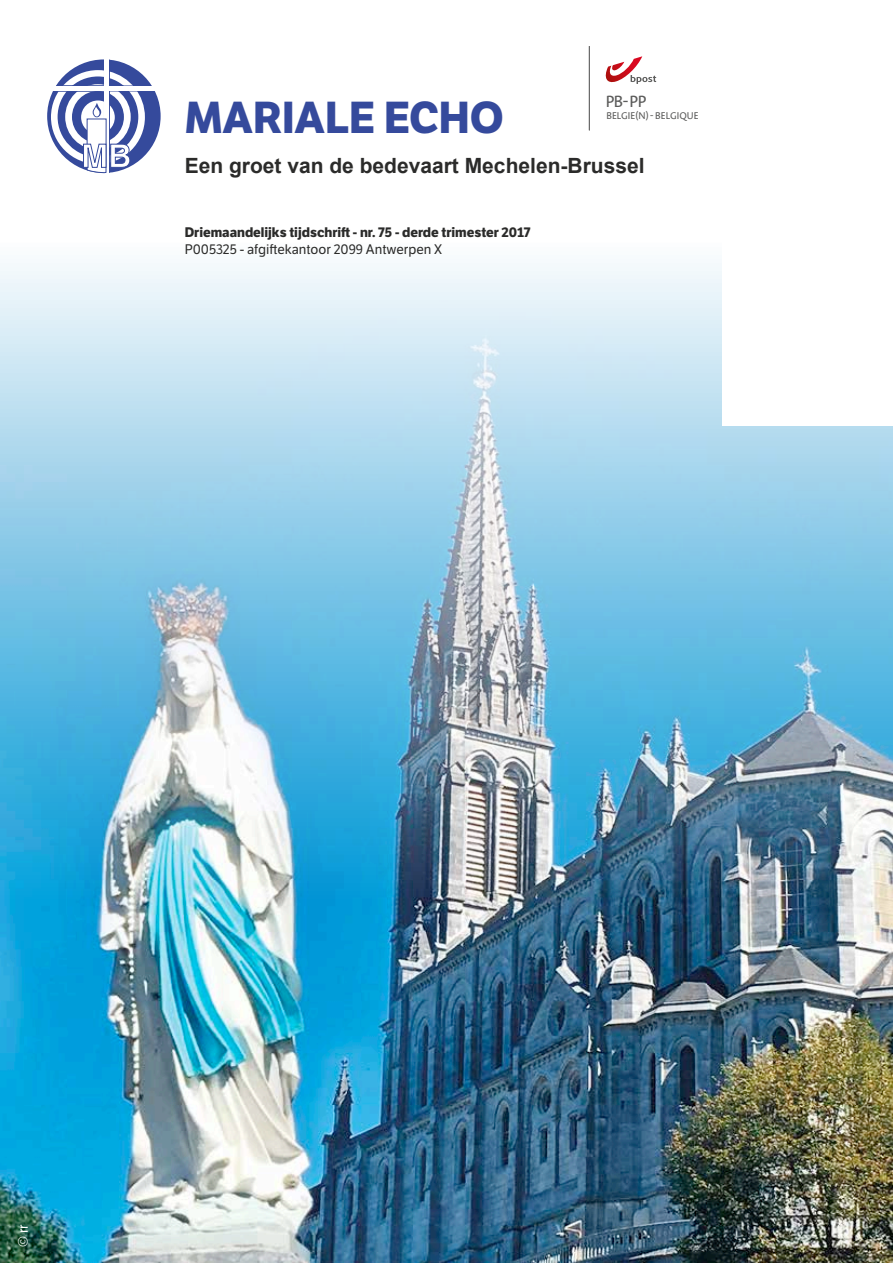
<style>
.page{position:relative;width:893px;height:1263px;background:#fff}
.page>*{position:absolute;margin:0;border:0;box-sizing:border-box;transform-origin:0 0}
.t1{font:700 43.5px "LFT Etica";color:#354a9c}
.t2{font:700 21px "Arial";color:#2b2b2a}
.t3{font:16.5px "Aroma No 2 LT Com";color:#5c5c5b}
.t4{font:700 13.5px "LFT Etica";color:#2b2b2a}
.t5{font:13.5px "LFT Etica";color:#2b2b2a}
.t6{font:13.5px "LFT Etica";color:#fff}
.t7{font:9.9px "Aroma No 2 LT Com";letter-spacing:.005em;color:#5c5c5b}
</style>
<div class="page">
<img style="left:0;top:263px;width:893px;height:1000px">
<svg style="left:605px;top:56px;width:51px;height:28px"></svg>
<hr style="left:589px;top:47px;width:1px;height:83px;background:#5c5c5b">
<svg style="left:47px;top:59px;width:114px;height:114px"></svg>
<div style="left:723px;top:0;width:170px;height:425px;background:#fff"></div>
<p class="t3" style="left:606px;top:91px;width:42px">PB- PP</p>
<p class="t7" style="left:606px;top:109px;width:94px">BELGIE(N)- BELGIQUE</p>
<h1 class="t1" style="left:185px;top:91px;width:321px">MARIALE ECHO</h1>
<h2 class="t2" style="left:185px;top:152px;width:461px">Een groet van de bedevaart Mechelen-Brussel</h2>
<p class="t4" style="left:185px;top:224px;width:347px">Driemaandelijks tijdschrift - nr. 75 - derde trimester 2017</p>
<p class="t5" style="left:185px;top:241px;width:259px">P005325 - afgiftekantoor 2099 Antwerpen X</p>
<p class="t6" style="left:15px;top:1247px;width:24px;rotate:-90deg">© rr</p>
</div>
